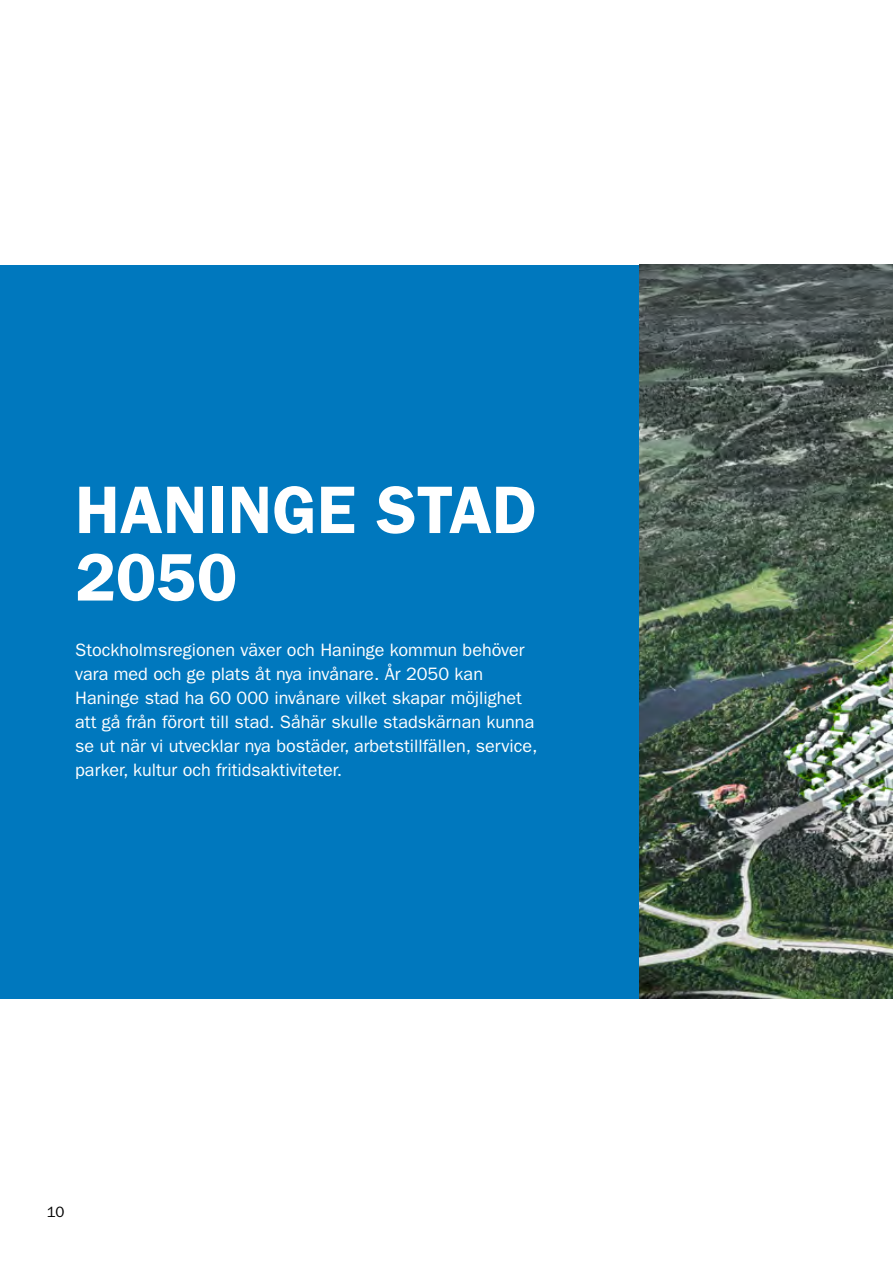
<style>
.page{position:relative;width:893px;height:1263px;background:#fff}
.page>*{position:absolute;margin:0;border:0;box-sizing:border-box;transform-origin:0 0}
.t1{font:600 67.5px/67.5px "ITC Franklin Gothic Std";color:#fff}
.t2{font:18px/24px "ITC Franklin Gothic Std";color:#fff}
.t3{font:15px "ITC Franklin Gothic Std";color:#000}
</style>
<div class="page">
<div style="left:0;top:264px;width:791px;height:734px;background:#0078be"></div>
<img style="left:640px;top:264px;width:253px;height:734px">
<h1 class="t1" style="left:75px;top:476px;width:463px">HANINGE STAD<br>2050</h1>
<p class="t2" style="left:75px;top:638px;width:464px">Stockholmsregionen växer och Haninge kommun behöver vara med och ge plats åt nya invånare. År 2050 kan Haninge stad ha 60 000 invånare vilket skapar möjlighet att gå från förort till stad. Såhär skulle stadskärnan kunna se ut när vi utvecklar nya bostäder, arbetstillfällen, service, parker, kultur och fritidsaktiviteter.</p>
<p class="t3" style="left:47px;top:1203px;width:19px">10</p>
</div>
